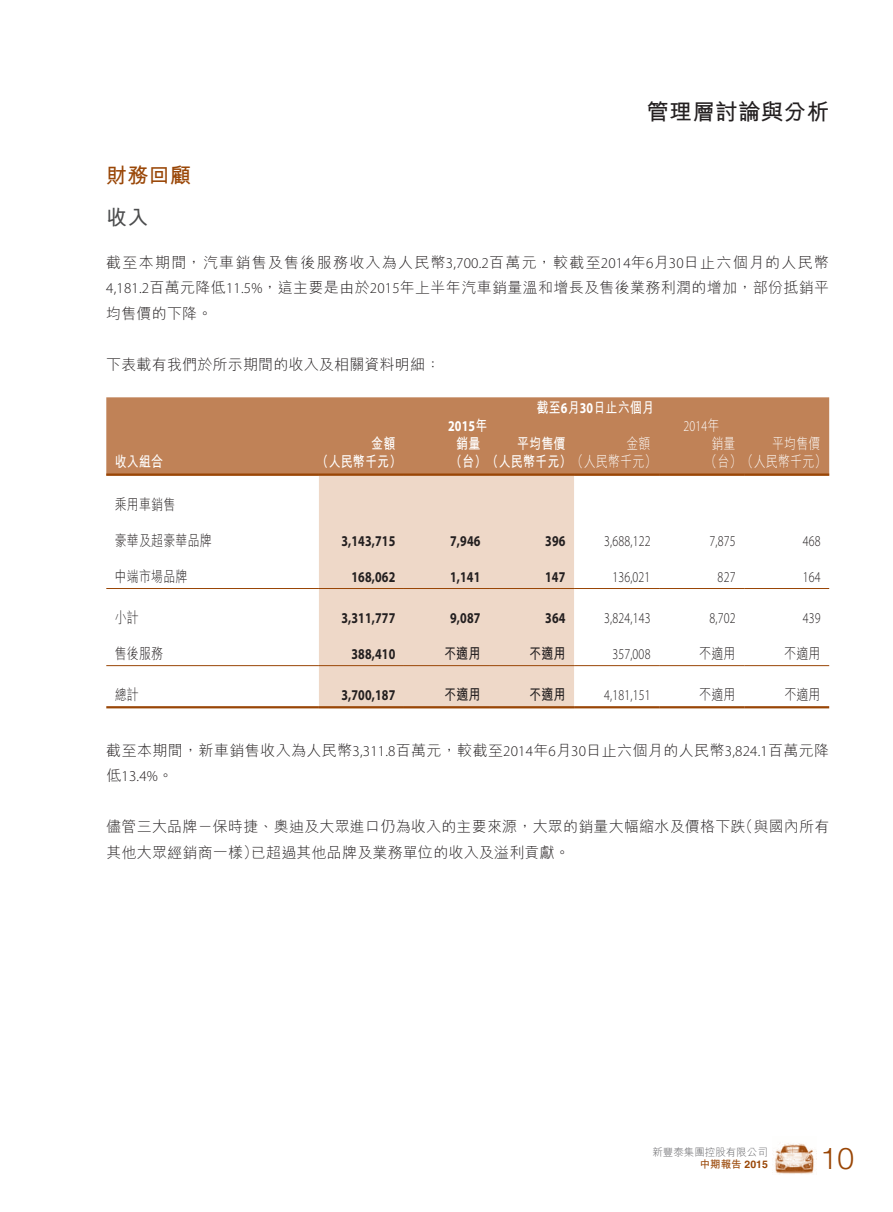
<style>
.page{position:relative;width:893px;height:1212px;background:#fff}
.page>*{position:absolute;margin:0;border:0;box-sizing:border-box;transform-origin:0 0}
.t1{font:300 30px "Helvetica Neue LT Std";color:#994606}
.t2{font:700 22.5px "M Hei HK";letter-spacing:.015em;color:#231f20}
.t3{font:700 21px "M Hei HK";color:#994606}
.t4{font:700 21px "M Hei HK";color:#4b4c4d}
.t5{font:300 15px/25.5px "M Hei HK";letter-spacing:.015em;color:#231f20;text-align:justify}
.t6{font:700 15px "Myriad Pro";letter-spacing:.01em;color:#231f20;scale:.8 1}
.t7{font:300 15px "Myriad Pro";letter-spacing:.015em;color:#231f20;scale:.8 1}
.t8{font:700 15px/18px "M Hei HK";letter-spacing:.01em;color:#fff;scale:.8 1}
.t9{font:300 15px "M Hei HK";letter-spacing:.015em;color:#231f20;scale:.8 1}
.t10{font:300 15px/18px "M Hei HK";letter-spacing:.015em;color:#fff;scale:.8 1}
.t11{font:700 15px "M Hei HK";letter-spacing:.01em;color:#231f20;scale:.8 1}
.t12{font:300 15px "Myriad Pro";letter-spacing:.015em;color:#231f20}
.t13{font:700 15px "Myriad Pro";color:#fff;scale:.8 1}
.t14{font:300 15px "Myriad Pro";color:#fff;scale:.8 1}
.t15{font:300 10.5px/11.7px "M Hei HK";color:#636366;text-align:right}
.s1{font-family:"Myriad Pro"}
.s2{font-family:"M Hei HK"}
.s3{font-weight:300}
.s4{font-weight:700;color:#994606}
.s5{font-family:"Helvetica LT Std";font-weight:700;color:#994606}
</style>
<div class="page">
<img style="left:772px;top:1143px;width:45px;height:31px">
<div style="left:106px;top:397px;width:723px;height:76px;background:#c08257"></div>
<div style="left:319px;top:476px;width:255px;height:230px;background:#eed8c8"></div>
<hr style="left:106px;top:473px;width:213px;height:3px;background:#994606">
<hr style="left:319px;top:473px;width:85px;height:3px;background:#994606">
<hr style="left:404px;top:473px;width:85px;height:3px;background:#994606">
<hr style="left:489px;top:473px;width:85px;height:3px;background:#994606">
<hr style="left:574px;top:473px;width:85px;height:3px;background:#994606">
<hr style="left:659px;top:473px;width:85px;height:3px;background:#994606">
<hr style="left:744px;top:473px;width:85px;height:3px;background:#994606">
<hr style="left:106px;top:588px;width:213px;height:1px;background:#994606">
<hr style="left:319px;top:588px;width:85px;height:1px;background:#994606">
<hr style="left:404px;top:588px;width:85px;height:1px;background:#994606">
<hr style="left:489px;top:588px;width:85px;height:1px;background:#994606">
<hr style="left:574px;top:588px;width:85px;height:1px;background:#994606">
<hr style="left:659px;top:588px;width:85px;height:1px;background:#994606">
<hr style="left:744px;top:588px;width:85px;height:1px;background:#994606">
<hr style="left:106px;top:665px;width:213px;height:1px;background:#994606">
<hr style="left:319px;top:665px;width:85px;height:1px;background:#994606">
<hr style="left:404px;top:665px;width:85px;height:1px;background:#994606">
<hr style="left:489px;top:665px;width:85px;height:1px;background:#994606">
<hr style="left:574px;top:665px;width:85px;height:1px;background:#994606">
<hr style="left:659px;top:665px;width:85px;height:1px;background:#994606">
<hr style="left:744px;top:665px;width:85px;height:1px;background:#994606">
<hr style="left:106px;top:706px;width:213px;height:2px;background:#994606">
<hr style="left:319px;top:706px;width:85px;height:2px;background:#994606">
<hr style="left:404px;top:706px;width:85px;height:2px;background:#994606">
<hr style="left:489px;top:706px;width:85px;height:2px;background:#994606">
<hr style="left:574px;top:706px;width:85px;height:2px;background:#994606">
<hr style="left:659px;top:706px;width:85px;height:2px;background:#994606">
<hr style="left:744px;top:706px;width:85px;height:2px;background:#994606">
<h2 class="t2" style="left:647px;top:95px;width:184px">管理層討論與分析</h2>
<h3 class="t3" style="left:106px;top:160px;width:86px">財務回顧</h3>
<h3 class="t4" style="left:106px;top:202px;width:44px">收入</h3>
<p class="t5" style="left:106px;top:249px;width:724px">截至本期間，汽車銷售及售後服務收入為人民幣<span class="s1">3,700.2</span>百萬元，較截至<span class="s1">2014</span>年<span class="s1">6</span>月<span class="s1">30</span>日止六個月的人民幣<span class="s1">4,181.2</span>百萬元降低<span class="s1">11.5%</span>，這主要是由於<span class="s1">2015</span>年上半年汽車銷量溫和增長及售後業務利潤的增加，部份抵銷平均售價的下降。</p>
<p class="t5" style="left:106px;top:351px;width:336px">下表載有我們於所示期間的收入及相關資料明細：</p>
<p class="t8" style="left:537px;top:398px;width:148px">截至<span class="s1">6</span>月<span class="s1">30</span>日止六個月</p>
<p class="t13" style="left:448px;top:418px;width:51px">2015<span class="s2">年</span></p>
<p class="t14" style="left:684px;top:418px;width:47px">2014<span class="s2">年</span></p>
<p class="t8" style="left:115px;top:452px;width:62px">收入組合</p>
<p class="t8" style="left:317px;top:434px;width:108px;text-indent:55px">金額（人民幣千元）</p>
<p class="t8" style="left:450px;top:434px;width:259px;text-indent:6px">銷量<br>（台）（人民幣千元）<span class="s3">（人民幣千元）</span></p>
<p class="t10" style="left:772px;top:434px;width:62px">平均售價</p>
<p class="t8" style="left:517px;top:434px;width:62px">平均售價</p>
<p class="t10" style="left:626px;top:434px;width:32px">金額</p>
<p class="t10" style="left:705px;top:434px;width:153px;text-indent:6px">銷量<br>（台）（人民幣千元）</p>
<p class="t9" style="left:115px;top:494px;width:77px">乘用車銷售</p>
<p class="t9" style="left:115px;top:530px;width:123px">豪華及超豪華品牌</p>
<p class="t6" style="left:341px;top:532px;width:69px">3,143,715</p>
<p class="t6" style="left:450px;top:532px;width:39px">7,946</p>
<p class="t6" style="left:545px;top:532px;width:27px">396</p>
<p class="t7" style="left:604px;top:533px;width:60px">3,688,122</p>
<p class="t7" style="left:709px;top:533px;width:34px">7,875</p>
<p class="t7" style="left:803px;top:533px;width:24px">468</p>
<p class="t9" style="left:115px;top:566px;width:92px">中端市場品牌</p>
<p class="t6" style="left:351px;top:568px;width:56px">168,062</p>
<p class="t6" style="left:450px;top:568px;width:39px">1,141</p>
<p class="t6" style="left:545px;top:568px;width:27px">147</p>
<p class="t7" style="left:612px;top:569px;width:49px">136,021</p>
<p class="t7" style="left:718px;top:569px;width:24px">827</p>
<p class="t7" style="left:803px;top:569px;width:24px">164</p>
<p class="t9" style="left:115px;top:607px;width:32px">小計</p>
<p class="t6" style="left:341px;top:609px;width:69px">3,311,777</p>
<p class="t6" style="left:450px;top:609px;width:39px">9,087</p>
<p class="t6" style="left:545px;top:609px;width:27px">364</p>
<p class="t7" style="left:604px;top:610px;width:60px">3,824,143</p>
<p class="t7" style="left:709px;top:610px;width:34px">8,702</p>
<p class="t7" style="left:803px;top:610px;width:24px">439</p>
<p class="t9" style="left:115px;top:643px;width:62px">售後服務</p>
<p class="t6" style="left:351px;top:645px;width:56px">388,410</p>
<p class="t11" style="left:444px;top:642px;width:47px">不適用</p>
<p class="t11" style="left:529px;top:642px;width:47px">不適用</p>
<p class="t7" style="left:612px;top:646px;width:49px">357,008</p>
<p class="t9" style="left:699px;top:643px;width:47px">不適用</p>
<p class="t9" style="left:784px;top:643px;width:47px">不適用</p>
<p class="t9" style="left:115px;top:684px;width:32px">總計</p>
<p class="t6" style="left:341px;top:687px;width:69px">3,700,187</p>
<p class="t11" style="left:444px;top:684px;width:47px">不適用</p>
<p class="t11" style="left:529px;top:684px;width:47px">不適用</p>
<p class="t7" style="left:604px;top:687px;width:60px">4,181,151</p>
<p class="t9" style="left:699px;top:684px;width:47px">不適用</p>
<p class="t9" style="left:784px;top:684px;width:47px">不適用</p>
<p class="t5" style="left:106px;top:737px;width:724px">截至本期間，新車銷售收入為人民幣<span class="s1">3,311.8</span>百萬元，較截至<span class="s1">2014</span>年<span class="s1">6</span>月<span class="s1">30</span>日止六個月的人民幣<span class="s1">3,824.1</span>百萬元降</p>
<p class="t12" style="left:106px;top:768px;width:68px"><span class="s2">低</span>13.4%<span class="s2">。</span></p>
<p class="t5" style="left:106px;top:813px;width:724px">儘管三大品牌－保時捷、奧迪及大眾進口仍為收入的主要來源，大眾的銷量大幅縮水及價格下跌（與國內所有其他大眾經銷商一樣）已超過其他品牌及業務單位的收入及溢利貢獻。</p>
<p class="t15" style="left:652px;top:1146px;width:117px">新豐泰集團控股有限公司<span class="s4">中期報告</span> <span class="s5">2015</span></p>
<h1 class="t1" style="left:821px;top:1140px;width:35px">10</h1>
</div>
